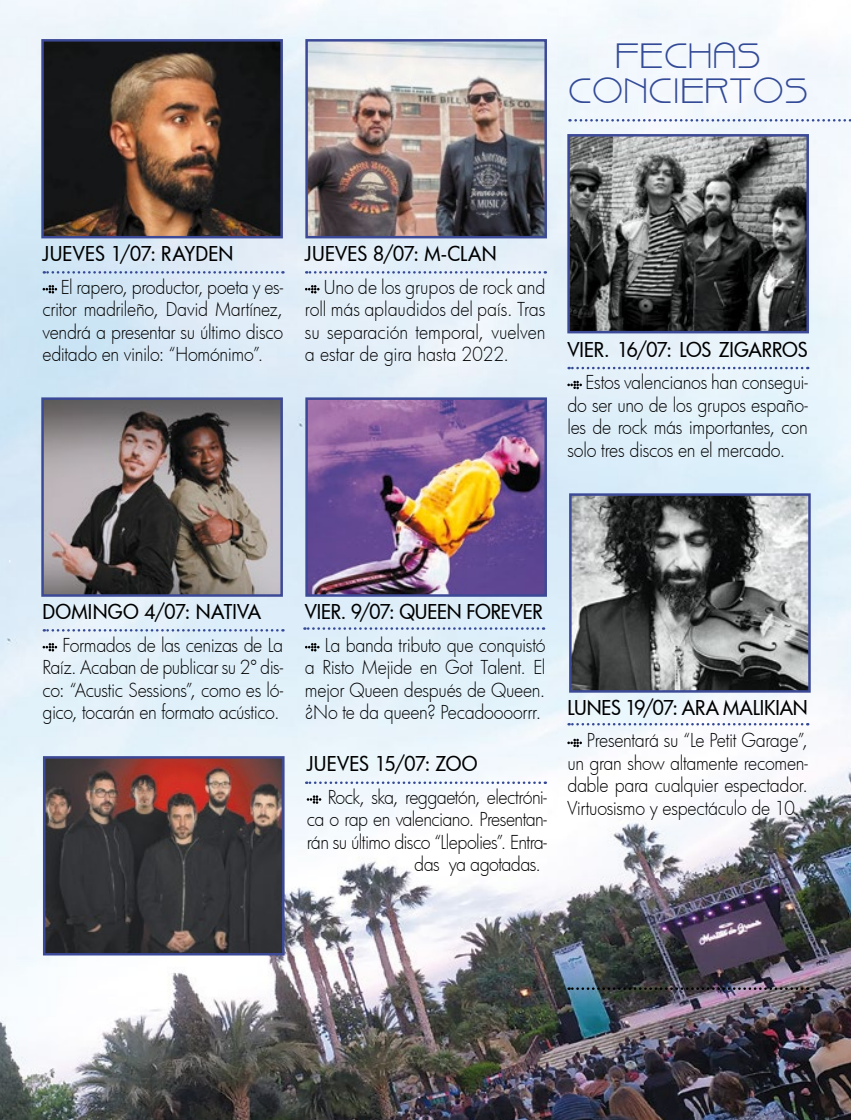
<style>
.page{position:relative;width:851px;height:1120px;background:#fff}
.page>*{position:absolute;margin:0;border:0;box-sizing:border-box;transform-origin:0 0}
.t1{font:35px/35px "Brisk Plain";letter-spacing:-.005em;color:#334a97;text-align:center;scale:1.08 1}
.t2{font:500 20px "Futura";letter-spacing:-.005em;color:#000;scale:.95 1}
.t3{font:300 18.75px/22.5px "Futura";letter-spacing:-.02em;color:#000;text-align:justify;scale:.95 1}
</style>
<div class="page">
<img style="left:0;top:0;width:850px;height:1120px">
<img style="left:308px;top:42px;width:236px;height:193px">
<div style="left:305px;top:39px;width:242px;height:199px;border:2px solid #3c4996"></div>
<img style="left:570px;top:137px;width:235px;height:193px">
<div style="left:567px;top:134px;width:241px;height:199px;border:2px solid #3c4996"></div>
<img style="left:44px;top:42px;width:236px;height:193px">
<div style="left:41px;top:39px;width:242px;height:199px;border:2px solid #3c4996"></div>
<img style="left:308px;top:400px;width:236px;height:194px">
<div style="left:305px;top:397px;width:242px;height:200px;border:2px solid #3c4996"></div>
<img style="left:572px;top:496px;width:235px;height:193px">
<div style="left:569px;top:493px;width:241px;height:199px;border:2px solid #3c4996"></div>
<img style="left:44px;top:400px;width:236px;height:194px">
<div style="left:41px;top:397px;width:242px;height:200px;border:2px solid #3c4996"></div>
<img style="left:46px;top:759px;width:235px;height:193px">
<div style="left:43px;top:756px;width:241px;height:199px;border:2px solid #3c4996"></div>
<svg style="left:568px;top:987px;width:240px;height:3px"></svg>
<svg style="left:569px;top:119px;width:282px;height:3px"></svg>
<svg style="left:306px;top:271px;width:239px;height:3px"></svg>
<svg style="left:305px;top:285px;width:14px;height:8px"></svg>
<svg style="left:568px;top:367px;width:240px;height:2px"></svg>
<svg style="left:567px;top:381px;width:15px;height:8px"></svg>
<svg style="left:305px;top:643px;width:14px;height:8px"></svg>
<svg style="left:568px;top:723px;width:240px;height:2px"></svg>
<svg style="left:567px;top:739px;width:15px;height:8px"></svg>
<svg style="left:307px;top:795px;width:14px;height:9px"></svg>
<svg style="left:43px;top:285px;width:14px;height:8px"></svg>
<svg style="left:43px;top:643px;width:14px;height:8px"></svg>
<svg style="left:44px;top:271px;width:239px;height:3px"></svg>
<svg style="left:44px;top:629px;width:239px;height:2px"></svg>
<svg style="left:306px;top:781px;width:239px;height:3px"></svg>
<svg style="left:304px;top:627px;width:240px;height:3px"></svg>
<h1 class="t1" style="left:567px;top:40px;width:225px">FECHAS<br>CONCIERTOS</h1>
<p class="t2" style="left:43px;top:240px;width:20px">JUEVES</p>
<p class="t2" style="left:111px;top:240px;width:79px">1/07: RAYDEN</p>
<p class="t3" style="left:43px;top:275px;width:255px;text-indent:18px">El rapero, productor, poeta y es&shy;critor madrileño, David Martínez, vendrá a presentar su último disco editado en vinilo: “Homónimo”.</p>
<p class="t2" style="left:305px;top:240px;width:20px">JUEVES</p>
<p class="t2" style="left:373px;top:240px;width:132px">8/07: M-CLAN</p>
<p class="t3" style="left:305px;top:275px;width:255px;text-indent:19px">Uno de los grupos de rock and roll más aplaudidos del país. Tras su separación temporal, vuelven a estar de gira hasta 2022.</p>
<p class="t2" style="left:567px;top:336px;width:254px">VIER. 16/07: LOS ZIGARROS</p>
<p class="t3" style="left:567px;top:371px;width:255px;text-indent:18px">Estos valencianos han consegui&shy;do ser uno de los grupos españo&shy;les de rock más importantes, con solo tres discos en el mercado.</p>
<p class="t2" style="left:43px;top:598px;width:232px">DOMINGO 4/07: NATIVA</p>
<p class="t3" style="left:43px;top:633px;width:255px;text-indent:20px">Formados de las cenizas de La Raíz. Acaban de publicar su 2º dis&shy;co: “Acustic Sessions”, como es ló&shy;gico, tocarán en formato acústico.</p>
<p class="t2" style="left:305px;top:598px;width:252px">VIER. 9/07: QUEEN FOREVER</p>
<p class="t3" style="left:305px;top:633px;width:255px;text-indent:20px">La banda tributo que conquistó a Risto Mejide en Got Talent. El mejor Queen después de Queen. ¿No te da queen? Pecadoooorrr.</p>
<p class="t2" style="left:307px;top:750px;width:20px">JUEVES</p>
<p class="t2" style="left:375px;top:750px;width:109px">15/07: ZOO</p>
<p class="t3" style="left:328px;top:785px;width:232px">Rock, ska, reggaetón, electróni-</p>
<p class="t3" style="left:307px;top:808px;width:254px">ca o rap en valenciano. Presentan-</p>
<p class="t3" style="left:307px;top:830px;width:254px">rán su último disco “Llepolies”. Entra-</p>
<p class="t3" style="left:414px;top:853px;width:135px">das ya agotadas.</p>
<p class="t2" style="left:567px;top:694px;width:254px">LUNES 19/07: ARA MALIKIAN</p>
<p class="t3" style="left:567px;top:729px;width:255px;text-indent:20px">Presentará su “Le Petit Garage”, un gran show altamente recomen&shy;dable para cualquier espectador.<br>Virtuosismo y espectáculo de 10.</p>
</div>
